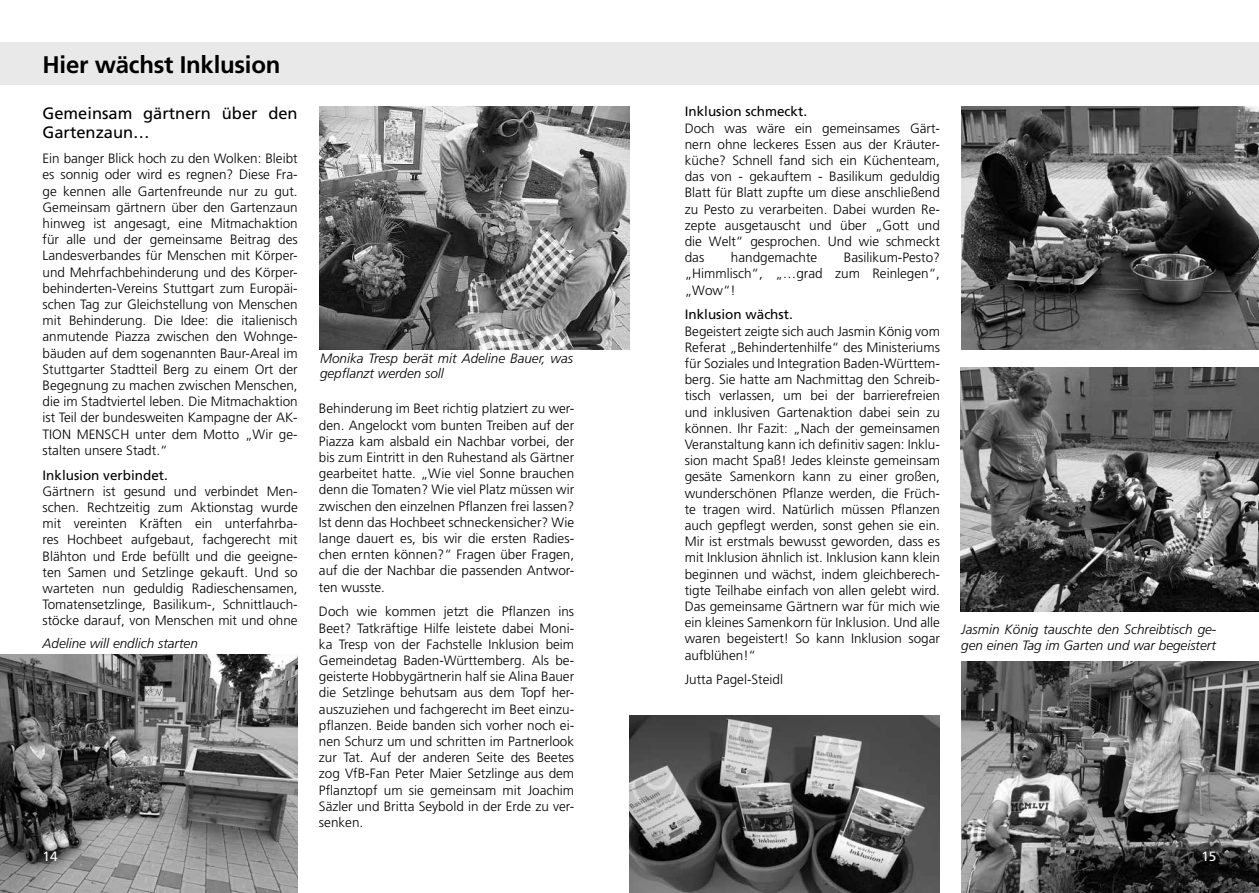
<style>
.page{position:relative;width:1259px;height:893px;background:#fff}
.page>*{position:absolute;margin:0;border:0;box-sizing:border-box;transform-origin:0 0}
.t1{font:700 24px "Frutiger LT Std";letter-spacing:-.01em;color:#000}
.t2{font:16.5px/19.8px "Frutiger LT Std";color:#000}
.t3{font:300 13.5px/16.2px "Frutiger LT Std";color:#000;text-align:justify}
.t4{font:italic 300 13.5px/15.6px "Frutiger LT Std";color:#000}
.t5{font:13.5px "Frutiger LT Std";color:#000}
.t6{font:13.5px "Frutiger LT Std";color:#fff}
</style>
<div class="page">
<img style="left:0;top:655px;width:298px;height:238px">
<div style="left:0;top:43px;width:629px;height:42px;background:#e9e9ea"></div>
<img style="left:319px;top:106px;width:310px;height:244px">
<img style="left:961px;top:661px;width:298px;height:232px">
<div style="left:629px;top:43px;width:630px;height:42px;background:#e9e9ea"></div>
<img style="left:961px;top:106px;width:298px;height:244px">
<img style="left:961px;top:368px;width:298px;height:243px">
<img style="left:629px;top:716px;width:311px;height:177px">
<h1 class="t1" style="left:43px;top:50px;width:239px">Hier wächst Inklusion</h1>
<p class="t2" style="left:43px;top:103px;width:257px">Gemeinsam gärtnern über den<br>Gartenzaun…</p>
<p class="t3" style="left:43px;top:151px;width:257px">Ein banger Blick hoch zu den Wolken: Bleibt es sonnig oder wird es regnen? Diese Fra&shy;ge kennen alle Gartenfreunde nur zu gut.<br>Gemeinsam gärtnern über den Gartenzaun hinweg ist angesagt, eine Mitmachaktion für alle und der gemeinsame Beitrag des Landesverbandes für Menschen mit Körper&shy;und Mehrfachbehinderung und des Körper&shy;behinderten-Vereins Stuttgart zum Europäi&shy;schen Tag zur Gleichstellung von Menschen mit Behinderung. Die Idee: die italienisch anmutende Piazza zwischen den Wohnge&shy;bäuden auf dem sogenannten Baur-Areal im Stuttgarter Stadtteil Berg zu einem Ort der Begegnung zu machen zwischen Menschen, die im Stadtviertel leben. Die Mitmachaktion ist Teil der bundesweiten Kampagne der AK-TION MENSCH unter dem Motto „Wir ge&shy;stalten unsere Stadt.“</p>
<p class="t5" style="left:43px;top:467px;width:127px">Inklusion verbindet.</p>
<p class="t3" style="left:43px;top:483px;width:257px">Gärtnern ist gesund und verbindet Men&shy;schen. Rechtzeitig zum Aktionstag wurde mit vereinten Kräften ein unterfahrba&shy;res Hochbeet aufgebaut, fachgerecht mit Blähton und Erde befüllt und die geeigne&shy;ten Samen und Setzlinge gekauft. Und so warteten nun geduldig Radieschensamen, Tomatensetzlinge, Basilikum-, Schnittlauch&shy;stöcke darauf, von Menschen mit und ohne</p>
<p class="t4" style="left:43px;top:636px;width:157px">Adeline will endlich starten</p>
<p class="t6" style="left:43px;top:848px;width:17px">14</p>
<p class="t4" style="left:320px;top:351px;width:255px">Monika Tresp berät mit Adeline Bauer, was gepflanzt werden soll</p>
<p class="t3" style="left:319px;top:401px;width:257px">Behinderung im Beet richtig platziert zu wer&shy;den. Angelockt vom bunten Treiben auf der Piazza kam alsbald ein Nachbar vorbei, der bis zum Eintritt in den Ruhestand als Gärtner gearbeitet hatte. „Wie viel Sonne brauchen denn die Tomaten? Wie viel Platz müssen wir zwischen den einzelnen Pflanzen frei lassen?<br>Ist denn das Hochbeet schneckensicher? Wie lange dauert es, bis wir die ersten Radies&shy;chen ernten können?“ Fragen über Fragen, auf die der Nachbar die passenden Antwor&shy;ten wusste.</p>
<p class="t3" style="left:319px;top:604px;width:257px">Doch wie kommen jetzt die Pflanzen ins Beet? Tatkräftige Hilfe leistete dabei Moni&shy;ka Tresp von der Fachstelle Inklusion beim Gemeindetag Baden-Württemberg. Als be&shy;geisterte Hobbygärtnerin half sie Alina Bauer die Setzlinge behutsam aus dem Topf her&shy;auszuziehen und fachgerecht im Beet einzu&shy;pflanzen. Beide banden sich vorher noch ei&shy;nen Schurz um und schritten im Partnerlook zur Tat. Auf der anderen Seite des Beetes zog VfB-Fan Peter Maier Setzlinge aus dem Pflanztopf um sie gemeinsam mit Joachim Säzler und Britta Seybold in der Erde zu ver&shy;senken.</p>
<p class="t5" style="left:685px;top:104px;width:124px">Inklusion schmeckt.</p>
<p class="t3" style="left:685px;top:120px;width:257px">Doch was wäre ein gemeinsames Gärt&shy;nern ohne leckeres Essen aus der Kräuter&shy;küche? Schnell fand sich ein Küchenteam, das von - gekauftem - Basilikum geduldig Blatt für Blatt zupfte um diese anschließend zu Pesto zu verarbeiten. Dabei wurden Re&shy;zepte ausgetauscht und über „Gott und die Welt“ gesprochen. Und wie schmeckt das</p>
<p class="t3" style="left:685px;top:250px;width:257px;text-indent:159px">Basilikum-Pesto? „Himmlisch“, „…grad zum Reinlegen“, „Wow“!</p>
<p class="t5" style="left:685px;top:307px;width:110px">Inklusion wächst.</p>
<p class="t3" style="left:685px;top:323px;width:257px">Begeistert zeigte sich auch Jasmin König vom Referat „Behindertenhilfe“ des Ministeriums für Soziales und Integration Baden-Württem&shy;berg. Sie hatte am Nachmittag den Schreib&shy;tisch verlassen, um bei der barrierefreien und inklusiven Gartenaktion dabei sein zu können. Ihr Fazit: „Nach der gemeinsamen Veranstaltung kann ich definitiv sagen: Inklu&shy;sion macht Spaß! Jedes kleinste gemeinsam gesäte Samenkorn kann zu einer großen, wunderschönen Pflanze werden, die Früch&shy;te tragen wird. Natürlich müssen Pflanzen auch gepflegt werden, sonst gehen sie ein.<br>Mir ist erstmals bewusst geworden, dass es mit Inklusion ähnlich ist. Inklusion kann klein beginnen und wächst, indem gleichberech&shy;tigte Teilhabe einfach von allen gelebt wird.<br>Das gemeinsame Gärtnern war für mich wie ein kleines Samenkorn für Inklusion. Und alle waren begeistert! So kann Inklusion sogar aufblühen!“</p>
<p class="t3" style="left:685px;top:672px;width:100px">Jutta Pagel-Steidl</p>
<p class="t3" style="left:731px;top:250px;width:88px">handgemachte</p>
<p class="t4" style="left:961px;top:622px;width:257px">Jasmin König tauschte den Schreibtisch ge&shy;gen einen Tag im Garten und war begeistert</p>
<p class="t6" style="left:1201px;top:848px;width:17px">15</p>
</div>
